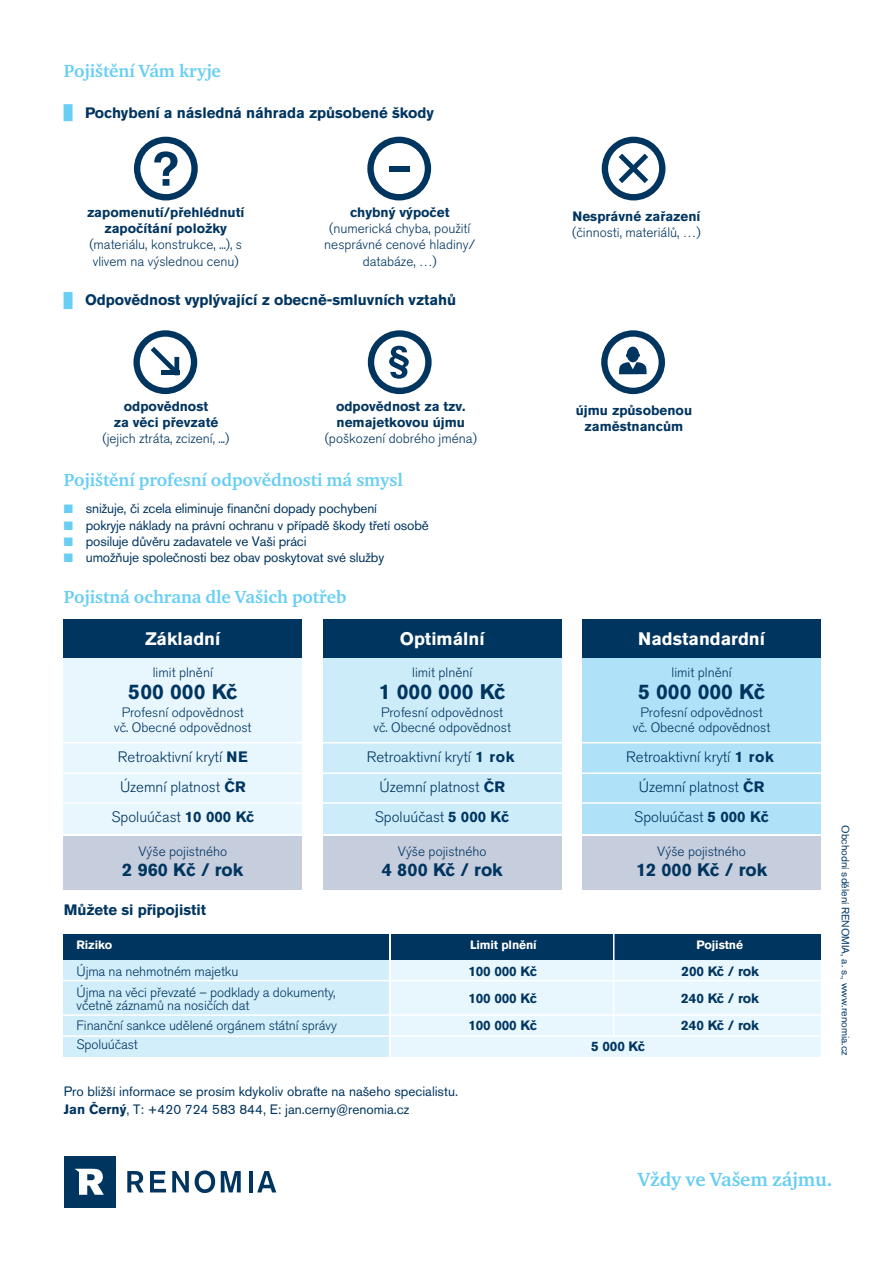
<style>
.page{position:relative;width:893px;height:1263px;background:#fff}
.page>*{position:absolute;margin:0;border:0;box-sizing:border-box;transform-origin:0 0}
.t1{font:700 21px "Akzidenz Grotesk Pro";color:#003560}
.t2{font:700 19.5px "Charter ITC Pro";letter-spacing:-.005em;color:#68cef3}
.t3{font:700 18px "Charter ITC Pro";letter-spacing:-.005em;color:#68cef3}
.t4{font:700 18px "Akzidenz Grotesk Pro";color:#003560}
.t5{font:700 18px "Akzidenz Grotesk Pro";color:#fff}
.t6{font:300 15px/29.8px "Akzidenz Grotesk Pro";color:#003560;text-align:center}
.t7{font:700 15px "Akzidenz Grotesk Pro";letter-spacing:-.005em;color:#003560}
.t8{font:300 13.5px/16.2px "Akzidenz Grotesk Pro";color:#003560;text-align:center}
.t9{font:700 13.5px/27px "Akzidenz Grotesk Pro";color:#003560;text-align:center}
.t10{font:13.5px "Akzidenz Grotesk Pro";letter-spacing:-.01em;color:#003560}
.t11{font:13.5px/18px "Akzidenz Grotesk Pro";color:#00355f}
.t12{font:700 12px "Akzidenz Grotesk Pro";letter-spacing:-.01em;color:#fff}
.t13{font:10.5px "Akzidenz Grotesk Pro";color:#003865}
.s1{color:#68cef3}
.s2{font-weight:700}
</style>
<div class="page">
<div style="left:64px;top:624px;width:238px;height:210px;background:#e8f6fd"></div>
<div style="left:64px;top:836px;width:238px;height:53px;background:#c6cddd"></div>
<div style="left:64px;top:951px;width:325px;height:106px;background:#d2eefa"></div>
<div style="left:64px;top:934px;width:325px;height:25px;background:#003560"></div>
<div style="left:391px;top:951px;width:430px;height:106px;background:#e8f6fd"></div>
<div style="left:391px;top:934px;width:430px;height:25px;background:#003560"></div>
<div style="left:323px;top:624px;width:238px;height:210px;background:#ccecfa"></div>
<div style="left:323px;top:836px;width:238px;height:53px;background:#c6cddd"></div>
<div style="left:583px;top:624px;width:238px;height:210px;background:#afe1f8"></div>
<div style="left:583px;top:836px;width:238px;height:53px;background:#c6cddd"></div>
<div style="left:64px;top:619px;width:238px;height:39px;background:#003560"></div>
<div style="left:323px;top:619px;width:238px;height:39px;background:#003560"></div>
<div style="left:583px;top:619px;width:238px;height:39px;background:#003560"></div>
<svg style="left:134px;top:137px;width:64px;height:63px"></svg>
<svg style="left:367px;top:137px;width:64px;height:63px"></svg>
<div style="left:389px;top:166px;width:21px;height:5px;background:#003560"></div>
<svg style="left:602px;top:137px;width:63px;height:63px"></svg>
<svg style="left:133px;top:330px;width:64px;height:64px"></svg>
<hr style="left:161px;top:371px;width:18px;height:4px;background:#003560">
<div style="left:174px;top:357px;width:5px;height:18px;background:#003560"></div>
<svg style="left:368px;top:330px;width:64px;height:64px"></svg>
<svg style="left:601px;top:330px;width:64px;height:64px"></svg>
<div style="left:65px;top:1156px;width:51px;height:51px;background:#003560"></div>
<svg style="left:75px;top:1169px;width:29px;height:26px"></svg>
<svg style="left:127px;top:1171px;width:17px;height:21px"></svg>
<svg style="left:150px;top:1171px;width:16px;height:21px"></svg>
<svg style="left:172px;top:1171px;width:17px;height:21px"></svg>
<svg style="left:195px;top:1170px;width:20px;height:23px"></svg>
<svg style="left:221px;top:1171px;width:20px;height:21px"></svg>
<hr style="left:249px;top:1171px;width:4px;height:21px;background:#003560">
<svg style="left:257px;top:1171px;width:19px;height:21px"></svg>
<hr style="left:63px;top:742px;width:760px;height:1px;background:#fff">
<hr style="left:63px;top:772px;width:760px;height:2px;background:#fff">
<hr style="left:63px;top:802px;width:760px;height:2px;background:#fff">
<hr style="left:63px;top:980px;width:760px;height:1px;background:#fff">
<hr style="left:63px;top:1014px;width:760px;height:2px;background:#fff">
<hr style="left:63px;top:1035px;width:760px;height:2px;background:#fff">
<hr style="left:613px;top:932px;width:1px;height:105px;background:#fff">
<div style="left:64px;top:104px;width:9px;height:17px;background:#68cef3"></div>
<div style="left:64px;top:292px;width:9px;height:17px;background:#68cef3"></div>
<h3 class="t3" style="left:64px;top:60px;width:159px">Pojištění Vám kryje</h3>
<p class="t7" style="left:85px;top:104px;width:350px">Pochybení a následná náhrada způsobené škody</p>
<p class="t9" style="left:87px;top:204px;width:159px;line-height:16.2px">zapomenutí/přehlédnutí započítání položky</p>
<p class="t8" style="left:89px;top:238px;width:154px;text-align:left">(materiálu, konstrukce, ...), s vlivem na výslednou cenu)</p>
<p class="t9" style="left:350px;top:199px;width:101px">chybný výpočet</p>
<p class="t8" style="left:324px;top:222px;width:152px">(numerická chyba, použití nesprávné cenové hladiny/ databáze, …)</p>
<p class="t7" style="left:85px;top:291px;width:373px">Odpovědnost vyplývající z obecně-smluvních vztahů</p>
<p class="t9" style="left:573px;top:203px;width:129px">Nesprávné zařazení</p>
<p class="t8" style="left:572px;top:226px;width:130px">(činnosti, materiálů, …)</p>
<p class="t9" style="left:114px;top:398px;width:106px;line-height:16.4px">odpovědnost<br>za věci převzaté</p>
<p class="t8" style="left:103px;top:432px;width:128px">(jejich ztráta, zcizení, ...)</p>
<p class="t9" style="left:336px;top:398px;width:131px;line-height:16.4px;text-align:left">odpovědnost za tzv. nemajetkovou újmu</p>
<p class="t8" style="left:325px;top:432px;width:154px">(poškození dobrého jména)</p>
<h3 class="t3" style="left:64px;top:470px;width:341px">Pojištění profesní odpovědnosti má smysl</h3>
<p class="t10" style="left:64px;top:501px;width:315px"><span class="s1">■</span> snižuje, či zcela eliminuje finanční dopady pochybení</p>
<p class="t10" style="left:64px;top:517px;width:367px"><span class="s1">■</span> pokryje náklady na právní ochranu v případě škody třetí osobě</p>
<p class="t10" style="left:64px;top:533px;width:244px"><span class="s1">■</span> posiluje důvěru zadavatele ve Vaši práci</p>
<p class="t10" style="left:64px;top:549px;width:322px"><span class="s1">■</span> umožňuje společnosti bez obav poskytovat své služby</p>
<h3 class="t3" style="left:64px;top:586px;width:284px">Pojistná ochrana dle Vašich potřeb</h3>
<p class="t9" style="left:576px;top:402px;width:118px;line-height:16.2px">újmu způsobenou zaměstnancům</p>
<h3 class="t5" style="left:145px;top:628px;width:76px">Základní</h3>
<h3 class="t5" style="left:400px;top:628px;width:86px">Optimální</h3>
<h3 class="t5" style="left:638px;top:628px;width:128px">Nadstandardní</h3>
<p class="t8" style="left:153px;top:665px;width:62px">limit plnění</p>
<h1 class="t1" style="left:128px;top:679px;width:111px">500 000 Kč</h1>
<p class="t8" style="left:114px;top:706px;width:139px;line-height:15px">Profesní odpovědnost vč. Obecné odpovědnost</p>
<p class="t6" style="left:112px;top:744px;width:144px">Retroaktivní krytí <span class="s2">NE<br></span>Územní platnost <span class="s2">ČR<br></span>Spoluúčast <span class="s2">10 000 Kč</span></p>
<p class="t8" style="left:138px;top:844px;width:90px">Výše pojistného</p>
<h3 class="t4" style="left:122px;top:859px;width:123px">2 960 Kč / rok</h3>
<p class="t7" style="left:64px;top:901px;width:144px">Můžete si připojistit</p>
<p class="t8" style="left:412px;top:665px;width:62px">limit plnění</p>
<h1 class="t1" style="left:379px;top:679px;width:128px">1 000 000 Kč</h1>
<p class="t8" style="left:373px;top:706px;width:139px;line-height:15px">Profesní odpovědnost vč. Obecné odpovědnost</p>
<p class="t6" style="left:367px;top:744px;width:149px">Retroaktivní krytí <span class="s2">1 rok<br></span>Územní platnost <span class="s2">ČR<br></span>Spoluúčast <span class="s2">5 000 Kč</span></p>
<p class="t8" style="left:398px;top:844px;width:90px">Výše pojistného</p>
<h3 class="t4" style="left:382px;top:859px;width:123px">4 800 Kč / rok</h3>
<p class="t8" style="left:672px;top:665px;width:62px">limit plnění</p>
<h1 class="t1" style="left:638px;top:679px;width:128px">5 000 000 Kč</h1>
<p class="t8" style="left:633px;top:706px;width:139px;line-height:15px">Profesní odpovědnost vč. Obecné odpovědnost</p>
<p class="t6" style="left:626px;top:744px;width:149px">Retroaktivní krytí <span class="s2">1 rok<br></span>Územní platnost <span class="s2">ČR<br></span>Spoluúčast <span class="s2">5 000 Kč</span></p>
<p class="t8" style="left:657px;top:844px;width:90px">Výše pojistného</p>
<h3 class="t4" style="left:636px;top:859px;width:133px">12 000 Kč / rok</h3>
<p class="t12" style="left:77px;top:938px;width:37px">Riziko</p>
<p class="t12" style="left:470px;top:938px;width:68px">Limit plnění</p>
<p class="t12" style="left:697px;top:938px;width:48px">Pojistné</p>
<p class="t9" style="left:681px;top:958px;width:79px;text-align:justify">200 Kč / rok 240 Kč / rok 240 Kč / rok</p>
<p class="t8" style="left:77px;top:962px;width:260px;line-height:21px;text-align:left">Újma na nehmotném majetku<br>Újma na věci převzaté – podklady a dokumenty,</p>
<p class="t8" style="left:77px;top:997px;width:262px;line-height:19.5px;text-align:left">včetně záznamů na nosičích dat<br>Finanční sankce udělené orgánem státní správy<br>Spoluúčast</p>
<p class="t9" style="left:469px;top:958px;width:70px;text-align:justify">100 000 Kč 100 000 Kč 100 000 Kč</p>
<p class="t9" style="left:591px;top:1033px;width:55px">5 000 Kč</p>
<p class="t11" style="left:64px;top:1082px;width:396px">Pro bližší informace se prosím kdykoliv obraťte na našeho specialistu.<br><span class="s2">Jan Černý</span>, T: +420 724 583 844, E: jan.cerny@renomia.cz</p>
<p class="t13" style="left:852px;top:825px;width:232px;rotate:90deg">Obchodní sdělení RENOMIA, a. s., www.renomia.cz</p>
<h2 class="t2" style="left:638px;top:1168px;width:196px">Vždy ve Vašem zájmu.</h2>
</div>
